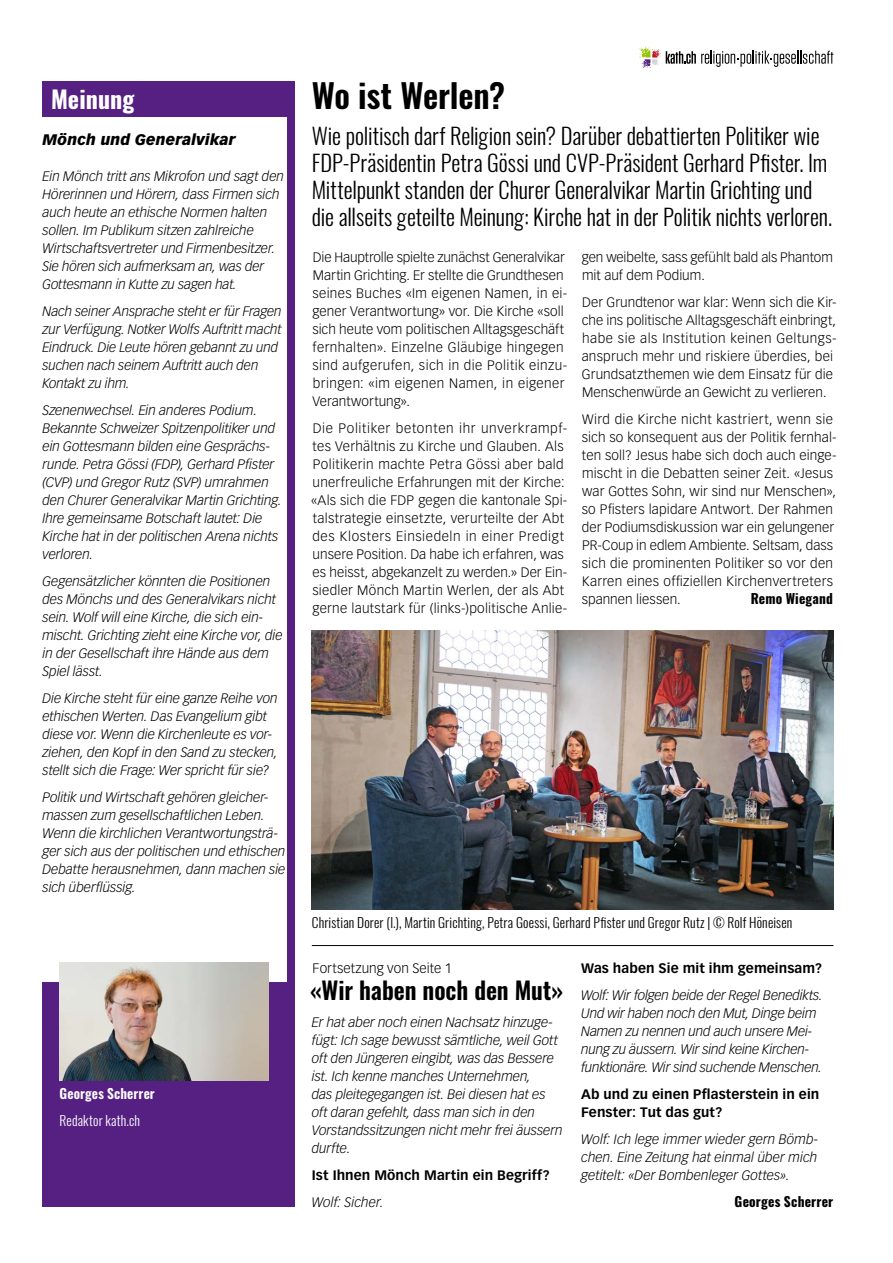
<style>
.page{position:relative;width:893px;height:1263px;background:#fff}
.page>*{position:absolute;margin:0;border:0;box-sizing:border-box;transform-origin:0 0}
.t1{font:600 33px "Oswald";letter-spacing:-.005em;color:#000}
.t2{font:600 24px "Oswald";letter-spacing:-.005em;color:#000}
.t3{font:700 24px "Oswald";letter-spacing:.005em;color:#fff}
.t4{font:300 22.5px/27px "Oswald";letter-spacing:-.005em;color:#000}
.t5{font:italic 900 15px "Vectora LT Std";letter-spacing:.005em;color:#000}
.t6{font:italic 300 13.5px/18px "Vectora LT Std";letter-spacing:-.005em;color:#000}
.t7{font:300 13.5px/18px "Vectora LT Std";letter-spacing:.015em;color:#000}
.t8{font:700 13.5px/18px "Vectora LT Std";letter-spacing:.005em;color:#000}
.t9{font:300 13.5px "Oswald";letter-spacing:.01em;color:#000}
.t10{font:300 13.5px/18px "Vectora LT Std";letter-spacing:-.005em;color:#000}
.t11{font:700 13.5px "Oswald";letter-spacing:.01em;color:#000}
.t12{font:600 13.5px "Oswald";letter-spacing:.01em;color:#fff}
.t13{font:300 13.5px "Oswald";letter-spacing:.015em;color:#fff}
</style>
<div class="page">
<svg style="left:640px;top:47px;width:20px;height:21px"></svg>
<svg style="left:666px;top:51px;width:167px;height:16px"></svg>
<div style="left:43px;top:82px;width:252px;height:1125px;background:#562082"></div>
<div style="left:34px;top:118px;width:252px;height:864px;background:#fff"></div>
<img style="left:60px;top:963px;width:209px;height:118px">
<hr style="left:312px;top:945px;width:521px;height:1px;background:#000">
<img style="left:312px;top:630px;width:522px;height:280px">
<h2 class="t3" style="left:51px;top:86px;width:85px">Meinung</h2>
<p class="t5" style="left:43px;top:130px;width:195px">Mönch und Generalvikar</p>
<p class="t6" style="left:43px;top:167px;width:243px">Ein Mönch tritt ans Mikrofon und sagt den Hörerinnen und Hörern, dass Firmen sich auch heute an ethische Normen halten sollen. Im Publikum sitzen zahlreiche Wirtschaftsvertreter und Firmenbesitzer.<br>Sie hören sich aufmerksam an, was der Gottesmann in Kutte zu sagen hat.</p>
<p class="t6" style="left:43px;top:302px;width:241px">Nach seiner Ansprache steht er für Fragen zur Verfügung. Notker Wolfs Auftritt macht Eindruck. Die Leute hören gebannt zu und suchen nach seinem Auftritt auch den Kontakt zu ihm.</p>
<p class="t6" style="left:43px;top:401px;width:241px">Szenenwechsel. Ein anderes Podium.<br>Bekannte Schweizer Spitzenpolitiker und ein Gottesmann bilden eine Gesprächs&shy;runde. Petra Gössi (FDP), Gerhard Pfister (CVP) und Gregor Rutz (SVP) umrahmen den Churer Generalvikar Martin Grichting.<br>Ihre gemeinsame Botschaft lautet: Die Kirche hat in der politischen Arena nichts verloren.</p>
<p class="t6" style="left:43px;top:572px;width:242px">Gegensätzlicher könnten die Positionen des Mönchs und des Generalvikars nicht sein. Wolf will eine Kirche, die sich ein&shy;mischt. Grichting zieht eine Kirche vor, die in der Gesellschaft ihre Hände aus dem Spiel lässt.</p>
<p class="t6" style="left:43px;top:689px;width:237px">Die Kirche steht für eine ganze Reihe von ethischen Werten. Das Evangelium gibt diese vor. Wenn die Kirchenleute es vor&shy;ziehen, den Kopf in den Sand zu stecken, stellt sich die Frage: Wer spricht für sie?</p>
<p class="t6" style="left:43px;top:788px;width:245px">Politik und Wirtschaft gehören gleicher&shy;massen zum gesellschaftlichen Leben.<br>Wenn die kirchlichen Verantwortungsträ&shy;ger sich aus der politischen und ethischen Debatte herausnehmen, dann machen sie sich überflüssig.</p>
<p class="t12" style="left:60px;top:1086px;width:97px">Georges Scherrer</p>
<p class="t13" style="left:60px;top:1108px;width:82px">Redaktor kath.ch</p>
<h1 class="t1" style="left:312px;top:78px;width:195px">Wo ist Werlen?</h1>
<p class="t4" style="left:312px;top:119px;width:522px">Wie politisch darf Religion sein? Darüber debattierten Politiker wie FDP-Präsidentin Petra Gössi und CVP-Präsident Gerhard Pfister. Im Mittelpunkt standen der Churer Generalvikar Martin Grichting und die allseits geteilte Meinung: Kirche hat in der Politik nichts verloren.</p>
<p class="t7" style="left:312px;top:248px;width:257px">Die Hauptrolle spielte zunächst Generalvikar Martin Grichting. Er stellte die Grundthesen seines Buches «Im eigenen Namen, in ei&shy;gener Verantwortung» vor. Die Kirche «soll sich heute vom politischen Alltagsgeschäft fernhalten». Einzelne Gläubige hingegen sind aufgerufen, sich in die Politik einzu&shy;bringen: «im eigenen Namen, in eigener Verantwortung».</p>
<p class="t7" style="left:311px;top:419px;width:258px">Die Politiker betonten ihr unverkrampf&shy;tes Verhältnis zu Kirche und Glauben. Als Politikerin machte Petra Gössi aber bald unerfreuliche Erfahrungen mit der Kirche: «Als sich die FDP gegen die kantonale Spi&shy;talstrategie einsetzte, verurteilte der Abt des Klosters Einsiedeln in einer Predigt unsere Position. Da habe ich erfahren, was es heisst, abgekanzelt zu werden.» Der Ein&shy;siedler Mönch Martin Werlen, der als Abt gerne lautstark für (links-)politische Anlie-</p>
<p class="t10" style="left:582px;top:248px;width:253px">gen weibelte, sass gefühlt bald als Phantom mit auf dem Podium.</p>
<p class="t7" style="left:582px;top:293px;width:257px">Der Grundtenor war klar: Wenn sich die Kir&shy;che ins politische Alltagsgeschäft einbringt, habe sie als Institution keinen Geltungs&shy;anspruch mehr und riskiere überdies, bei Grundsatzthemen wie dem Einsatz für die Menschenwürde an Gewicht zu verlieren.</p>
<p class="t7" style="left:582px;top:410px;width:257px">Wird die Kirche nicht kastriert, wenn sie sich so konsequent aus der Politik fernhal&shy;ten soll? Jesus habe sich doch auch einge&shy;mischt in die Debatten seiner Zeit. «Jesus war Gottes Sohn, wir sind nur Menschen», so Pfisters lapidare Antwort. Der Rahmen der Podiumsdiskussion war ein gelungener PR-Coup in edlem Ambiente. Seltsam, dass sich die prominenten Politiker so vor den Karren eines offiziellen Kirchenvertreters spannen liessen.</p>
<p class="t11" style="left:751px;top:591px;width:84px">Remo Wiegand</p>
<p class="t9" style="left:312px;top:910px;width:482px">Christian Dorer (l.), Martin Grichting, Petra Goessi, Gerhard Pfister und Gregor Rutz | © Rolf Höneisen</p>
<p class="t7" style="left:313px;top:959px;width:141px">Fortsetzung von Seite 1</p>
<h2 class="t2" style="left:310px;top:977px;width:255px">«Wir haben noch den Mut»</h2>
<p class="t6" style="left:312px;top:1013px;width:252px">Er hat aber noch einen Nachsatz hinzuge&shy;fügt: Ich sage bewusst sämtliche, weil Gott oft den Jüngeren eingibt, was das Bessere ist. Ich kenne manches Unternehmen,<br>das pleitegegangen ist. Bei diesen hat es oft daran gefehlt, dass man sich in den Vorstandssitzungen nicht mehr frei äussern durfte.</p>
<p class="t8" style="left:312px;top:1166px;width:239px">Ist Ihnen Mönch Martin ein Begriff?</p>
<p class="t6" style="left:312px;top:1193px;width:73px">Wolf: Sicher.</p>
<p class="t8" style="left:581px;top:959px;width:242px">Was haben Sie mit ihm gemeinsam?</p>
<p class="t6" style="left:581px;top:986px;width:243px">Wolf: Wir folgen beide der Regel Benedikts.<br>Und wir haben noch den Mut, Dinge beim Namen zu nennen und auch unsere Mei&shy;nung zu äussern. Wir sind keine Kirchen&shy;funktionäre. Wir sind suchende Menschen.</p>
<p class="t8" style="left:581px;top:1085px;width:240px">Ab und zu einen Pflasterstein in ein<br>Fenster: Tut das gut?</p>
<p class="t6" style="left:581px;top:1130px;width:239px;text-align:justify">Wolf: Ich lege immer wieder gern Bömb&shy;chen. Eine Zeitung hat einmal über mich getitelt: «Der Bombenleger Gottes».</p>
<p class="t11" style="left:735px;top:1194px;width:100px">Georges Scherrer</p>
</div>
